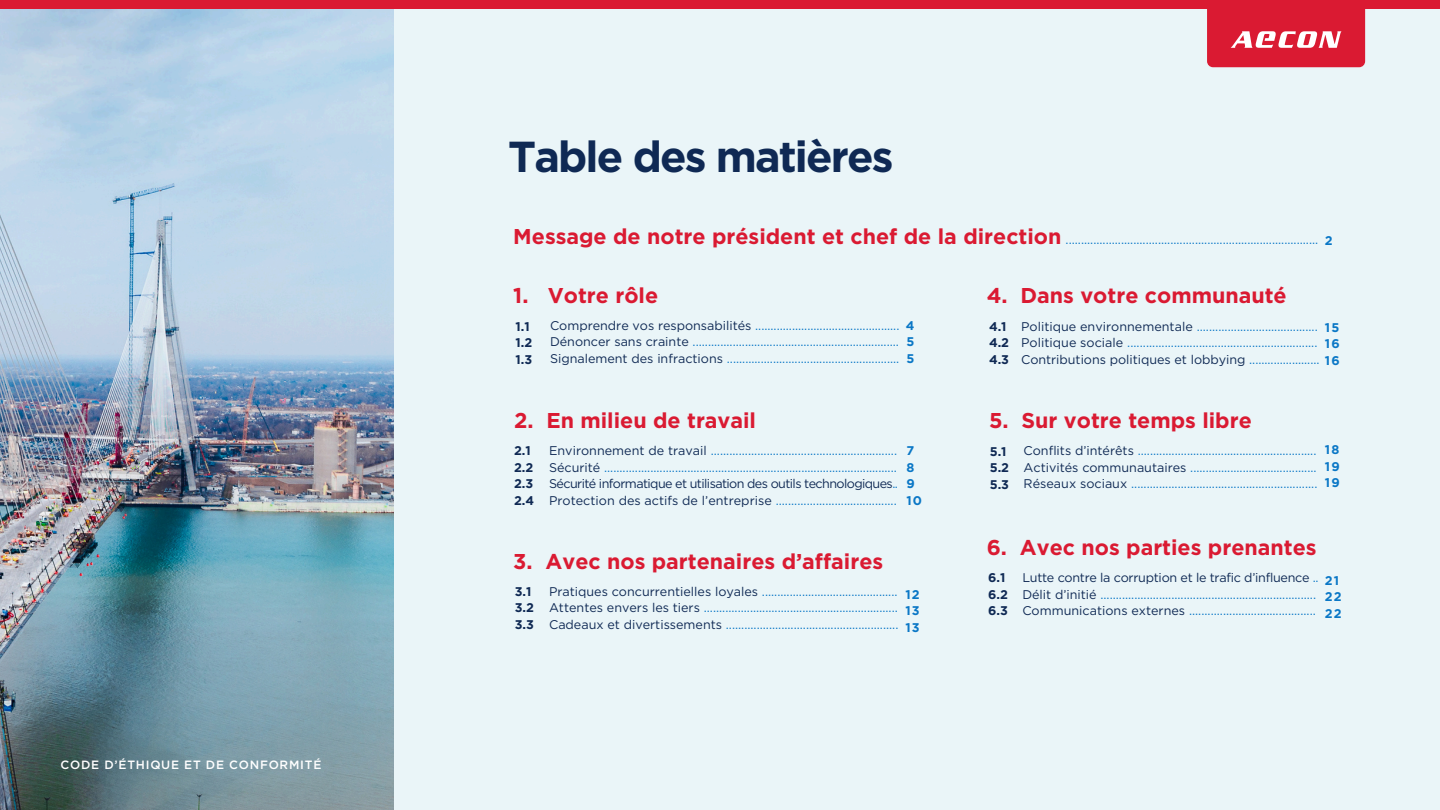
<style>
.page{position:relative;width:1440px;height:810px;background:#eaf5f8}
.page>*{position:absolute;margin:0;border:0;box-sizing:border-box;transform-origin:0 0}
.t1{font:700 43.3px "Gotham";letter-spacing:-.045em;color:#0f2954}
.t2{font:700 21.4px "Gotham";color:#da1a32}
.t3{font:12.6px "Gotham";color:#0a77c6}
.t4{font:12.6px "Gotham";letter-spacing:-.02em;color:#0f2954}
.t5{font:12.6px "Gotham";letter-spacing:-.045em;color:#0f2954}
.t6{font:700 12.6px "Gotham";color:#0f2954}
.t7{font:700 12.6px/16.5px "Gotham";letter-spacing:.1em;color:#0a77c6}
.t8{font:500 12px "Gotham";letter-spacing:.065em;color:#fff}
.s1{color:#0f2954}
.s2{color:#0a77c6}
.s3{font-weight:700;color:#0a77c6}
</style>
<div class="page">
<img style="left:0;top:9px;width:393px;height:801px">
<svg style="left:1207px;top:9px;width:158px;height:58px"></svg>
<div style="left:0;top:0;width:1440px;height:9px;background:#da1a32"></div>
<p class="t8" style="left:61px;top:759px;width:262px">CODE D’ÉTHIQUE ET DE CONFORMITÉ</p>
<h1 class="t1" style="left:508px;top:137px;width:387px">Table des matières</h1>
<p class="t2" style="left:513px;top:227px;width:550px">Message de notre président et chef de la direction</p>
<p class="t3" style="left:1066px;top:234px;width:254px">..................................................................................</p>
<p class="t7" style="left:1325px;top:233px;width:9px">2</p>
<h2 class="t2" style="left:513px;top:286px;width:146px">1. Votre rôle</h2>
<p class="t3" style="left:550px;top:320px;width:351px"><span class="s1">Comprendre vos responsabilités</span> ...............................................</p>
<p class="t3" style="left:550px;top:336px;width:351px"><span class="s1">Dénoncer sans crainte</span> ...................................................................</p>
<h2 class="t3" style="left:550px;top:353px;width:351px"><span class="s1">Signalement des infractions</span> ........................................................</h2>
<p class="t7" style="left:906px;top:318px;width:10px">4</p>
<h2 class="t7" style="left:906px;top:334px;width:9px">5<br>5</h2>
<p class="t6" style="left:516px;top:321px;width:16px">1.1</p>
<h2 class="t6" style="left:516px;top:337px;width:18px">1.2</h2>
<h2 class="t6" style="left:516px;top:354px;width:18px">1.3</h2>
<p class="t2" style="left:514px;top:411px;width:244px">2. En milieu de travail</p>
<p class="t6" style="left:514px;top:445px;width:18px">2.1</p>
<p class="t6" style="left:514px;top:462px;width:21px">2.2</p>
<p class="t6" style="left:514px;top:478px;width:21px">2.3</p>
<p class="t6" style="left:514px;top:495px;width:22px">2.4</p>
<h2 class="t3" style="left:549px;top:445px;width:350px"><span class="s1">Environnement de travail</span> ............................................................</h2>
<p class="t3" style="left:549px;top:462px;width:349px"><span class="s1">Sécurité</span> ...............................................................................................</p>
<p class="t5" style="left:549px;top:478px;width:350px">Sécurité informatique et utilisation des outils technologiques<span class="s2">..</span></p>
<p class="t3" style="left:549px;top:495px;width:349px"><span class="s1">Protection des actifs de l’entreprise</span> .......................................</p>
<p class="t7" style="left:906px;top:443px;width:9px">7</p>
<p class="t7" style="left:906px;top:460px;width:10px">8<br>9</p>
<p class="t7" style="left:906px;top:493px;width:17px">10</p>
<p class="t2" style="left:513px;top:552px;width:371px">3. Avec nos partenaires d’affaires</p>
<p class="t6" style="left:515px;top:586px;width:18px">3.1</p>
<p class="t6" style="left:515px;top:602px;width:21px">3.2</p>
<p class="t6" style="left:515px;top:619px;width:21px">3.3</p>
<p class="t3" style="left:549px;top:586px;width:350px"><span class="s1">Pratiques concurrentielles loyales</span> ............................................</p>
<p class="t3" style="left:549px;top:602px;width:350px"><span class="s1">Attentes envers les tiers</span> ...............................................................</p>
<p class="t3" style="left:549px;top:619px;width:351px"><span class="s1">Cadeaux et divertissements</span> ........................................................</p>
<p class="t7" style="left:905px;top:587px;width:16px">12</p>
<p class="t7" style="left:905px;top:603px;width:16px">13</p>
<p class="t7" style="left:905px;top:620px;width:16px">13</p>
<p class="t2" style="left:987px;top:286px;width:301px">4. Dans votre communauté</p>
<p class="t6" style="left:989px;top:321px;width:19px">4.1</p>
<p class="t6" style="left:989px;top:337px;width:22px">4.2</p>
<p class="t6" style="left:989px;top:354px;width:22px">4.3</p>
<p class="t3" style="left:1021px;top:321px;width:298px"><span class="s1">Politique environnementale</span> .......................................</p>
<p class="t3" style="left:1021px;top:337px;width:298px"><span class="s1">Politique sociale</span> .............................................................</p>
<p class="t4" style="left:1021px;top:354px;width:320px">Contributions politiques et lobbying <span class="s2">.......................</span> <span class="s3">16</span></p>
<h2 class="t7" style="left:1325px;top:319px;width:16px">15</h2>
<p class="t7" style="left:1325px;top:336px;width:16px">16</p>
<p class="t2" style="left:989px;top:411px;width:264px">5. Sur votre temps libre</p>
<p class="t6" style="left:990px;top:446px;width:18px">5.1</p>
<p class="t6" style="left:990px;top:462px;width:21px">5.2</p>
<p class="t6" style="left:990px;top:479px;width:21px">5.3</p>
<p class="t3" style="left:1024px;top:445px;width:294px"><span class="s1">Conflits d’intérêts</span> ..........................................................</p>
<p class="t3" style="left:1024px;top:461px;width:295px"><span class="s1">Activités communautaires</span> .........................................</p>
<p class="t3" style="left:1024px;top:478px;width:295px"><span class="s1">Réseaux sociaux</span> ............................................................</p>
<p class="t7" style="left:1325px;top:442px;width:16px">18</p>
<p class="t7" style="left:1325px;top:459px;width:16px">19</p>
<p class="t7" style="left:1325px;top:475px;width:16px">19</p>
<p class="t2" style="left:987px;top:538px;width:331px">6. Avec nos parties prenantes</p>
<p class="t6" style="left:988px;top:572px;width:19px">6.1</p>
<p class="t6" style="left:988px;top:589px;width:21px">6.2</p>
<p class="t6" style="left:988px;top:605px;width:21px">6.3</p>
<p class="t4" style="left:1022px;top:572px;width:298px">Lutte contre la corruption et le trafic d’influence <span class="s2">..</span></p>
<p class="t3" style="left:1022px;top:589px;width:295px"><span class="s1">Délit d’initié</span> ......................................................................</p>
<p class="t3" style="left:1022px;top:605px;width:295px"><span class="s1">Communications externes</span> .........................................</p>
<p class="t7" style="left:1325px;top:573px;width:16px">21</p>
<p class="t7" style="left:1325px;top:589px;width:18px">22</p>
<p class="t7" style="left:1325px;top:606px;width:18px">22</p>
</div>
